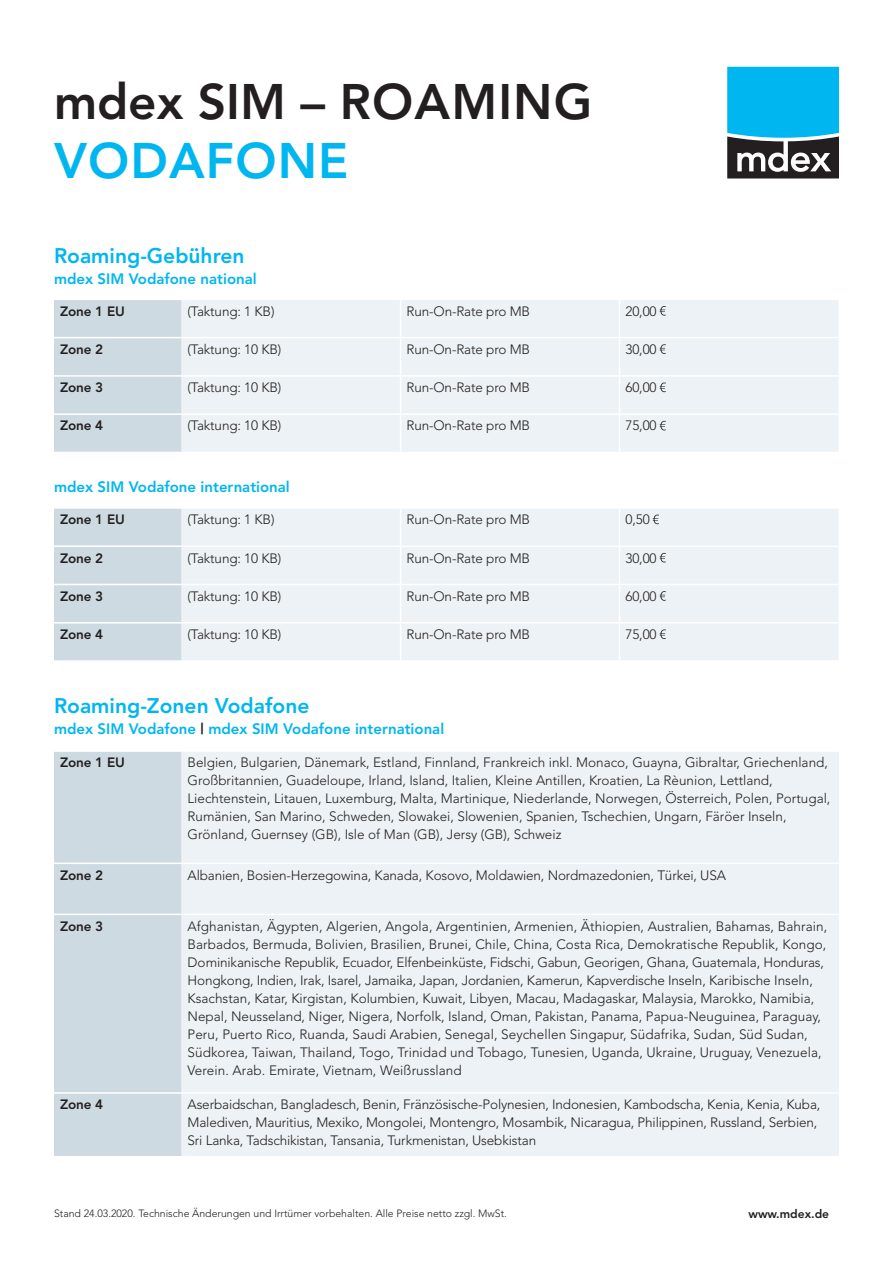
<style>
.page{position:relative;width:893px;height:1263px;background:#fff}
.page>*{position:absolute;margin:0;border:0;box-sizing:border-box;transform-origin:0 0}
.t1{font:800 49.5px "Avenir";letter-spacing:.02em;color:#231f20}
.t2{font:800 49.5px "Avenir";letter-spacing:.02em;color:#00b6f0}
.t3{font:800 21px "Avenir";color:#00b6f0}
.t4{font:800 15px "Avenir";color:#00b6f0}
.t5{font:300 13.5px/18px "Avenir";color:#231f20}
.t6{font:800 13.5px "Avenir";letter-spacing:-.01em;color:#231f20}
.t7{font:800 12px "Avenir";color:#231f20}
.t8{font:300 10.5px "Avenir";color:#231f20}
.s1{color:#231f20}
</style>
<div class="page">
<div style="left:54px;top:300px;width:128px;height:152px;background:#cedae1"></div>
<div style="left:182px;top:300px;width:656px;height:152px;background:#ecf2f5"></div>
<hr style="left:54px;top:337px;width:128px;height:1px;background:#fff">
<hr style="left:182px;top:337px;width:219px;height:1px;background:#fff">
<hr style="left:401px;top:337px;width:219px;height:1px;background:#fff">
<hr style="left:620px;top:337px;width:218px;height:1px;background:#fff">
<hr style="left:54px;top:375px;width:128px;height:2px;background:#fff">
<hr style="left:182px;top:375px;width:219px;height:2px;background:#fff">
<hr style="left:401px;top:375px;width:219px;height:2px;background:#fff">
<hr style="left:620px;top:375px;width:218px;height:2px;background:#fff">
<hr style="left:54px;top:413px;width:128px;height:2px;background:#fff">
<hr style="left:182px;top:413px;width:219px;height:2px;background:#fff">
<hr style="left:401px;top:413px;width:219px;height:2px;background:#fff">
<hr style="left:620px;top:413px;width:218px;height:2px;background:#fff">
<hr style="left:400px;top:300px;width:1px;height:37px;background:#fff">
<hr style="left:619px;top:300px;width:1px;height:37px;background:#fff">
<hr style="left:400px;top:338px;width:1px;height:37px;background:#fff">
<hr style="left:619px;top:338px;width:1px;height:37px;background:#fff">
<hr style="left:400px;top:377px;width:1px;height:36px;background:#fff">
<hr style="left:619px;top:377px;width:1px;height:36px;background:#fff">
<hr style="left:400px;top:415px;width:1px;height:37px;background:#fff">
<hr style="left:619px;top:415px;width:1px;height:37px;background:#fff">
<svg style="left:660px;top:306px;width:6px;height:10px"></svg>
<svg style="left:660px;top:344px;width:6px;height:10px"></svg>
<svg style="left:660px;top:383px;width:6px;height:9px"></svg>
<svg style="left:660px;top:421px;width:6px;height:9px"></svg>
<div style="left:54px;top:509px;width:128px;height:151px;background:#cedae1"></div>
<div style="left:182px;top:509px;width:656px;height:151px;background:#ecf2f5"></div>
<hr style="left:54px;top:545px;width:128px;height:2px;background:#fff">
<hr style="left:182px;top:545px;width:219px;height:2px;background:#fff">
<hr style="left:401px;top:545px;width:219px;height:2px;background:#fff">
<hr style="left:620px;top:545px;width:218px;height:2px;background:#fff">
<hr style="left:54px;top:584px;width:128px;height:1px;background:#fff">
<hr style="left:182px;top:584px;width:219px;height:1px;background:#fff">
<hr style="left:401px;top:584px;width:219px;height:1px;background:#fff">
<hr style="left:620px;top:584px;width:218px;height:1px;background:#fff">
<hr style="left:54px;top:622px;width:128px;height:1px;background:#fff">
<hr style="left:182px;top:622px;width:219px;height:1px;background:#fff">
<hr style="left:401px;top:622px;width:219px;height:1px;background:#fff">
<hr style="left:620px;top:622px;width:218px;height:1px;background:#fff">
<hr style="left:400px;top:509px;width:1px;height:36px;background:#fff">
<hr style="left:619px;top:509px;width:1px;height:36px;background:#fff">
<hr style="left:400px;top:547px;width:1px;height:37px;background:#fff">
<hr style="left:619px;top:547px;width:1px;height:37px;background:#fff">
<hr style="left:400px;top:585px;width:1px;height:37px;background:#fff">
<hr style="left:619px;top:585px;width:1px;height:37px;background:#fff">
<hr style="left:400px;top:623px;width:1px;height:37px;background:#fff">
<hr style="left:619px;top:623px;width:1px;height:37px;background:#fff">
<svg style="left:653px;top:515px;width:6px;height:9px"></svg>
<svg style="left:660px;top:553px;width:6px;height:9px"></svg>
<svg style="left:660px;top:591px;width:6px;height:10px"></svg>
<svg style="left:660px;top:629px;width:6px;height:10px"></svg>
<div style="left:54px;top:752px;width:128px;height:404px;background:#cedae1"></div>
<div style="left:182px;top:752px;width:657px;height:404px;background:#ecf2f5"></div>
<hr style="left:54px;top:862px;width:128px;height:2px;background:#fff">
<hr style="left:54px;top:913px;width:128px;height:2px;background:#fff">
<hr style="left:54px;top:1092px;width:128px;height:2px;background:#fff">
<hr style="left:182px;top:862px;width:657px;height:2px;background:#fff">
<hr style="left:182px;top:913px;width:657px;height:2px;background:#fff">
<hr style="left:182px;top:1092px;width:657px;height:2px;background:#fff">
<svg style="left:727px;top:67px;width:112px;height:111px;background:#2696ba"></svg>
<h1 class="t1" style="left:54px;top:72px;width:540px">mdex SIM – ROAMING</h1>
<h1 class="t2" style="left:54px;top:132px;width:296px">VODAFONE</h1>
<h2 class="t3" style="left:54px;top:243px;width:192px">Roaming-Gebühren</h2>
<p class="t4" style="left:54px;top:269px;width:204px">mdex SIM Vodafone national</p>
<p class="t6" style="left:60px;top:303px;width:66px">Zone 1 EU</p>
<p class="t5" style="left:188px;top:302px;width:88px">(Taktung: 1 KB)</p>
<p class="t5" style="left:407px;top:302px;width:125px">Run-On-Rate pro MB</p>
<p class="t5" style="left:626px;top:302px;width:33px">20,00</p>
<p class="t6" style="left:60px;top:341px;width:45px">Zone 2</p>
<p class="t5" style="left:188px;top:340px;width:95px">(Taktung: 10 KB)</p>
<p class="t5" style="left:407px;top:340px;width:125px">Run-On-Rate pro MB</p>
<p class="t5" style="left:625px;top:340px;width:33px">30,00</p>
<p class="t6" style="left:60px;top:379px;width:45px">Zone 3</p>
<p class="t5" style="left:188px;top:378px;width:95px">(Taktung: 10 KB)</p>
<p class="t5" style="left:407px;top:378px;width:125px">Run-On-Rate pro MB</p>
<p class="t5" style="left:625px;top:378px;width:33px">60,00</p>
<p class="t6" style="left:60px;top:418px;width:45px">Zone 4</p>
<p class="t5" style="left:188px;top:417px;width:95px">(Taktung: 10 KB)</p>
<p class="t5" style="left:407px;top:417px;width:125px">Run-On-Rate pro MB</p>
<p class="t5" style="left:625px;top:417px;width:33px">75,00</p>
<p class="t4" style="left:54px;top:478px;width:237px">mdex SIM Vodafone international</p>
<p class="t6" style="left:60px;top:511px;width:66px">Zone 1 EU</p>
<p class="t5" style="left:188px;top:510px;width:88px">(Taktung: 1 KB)</p>
<p class="t5" style="left:407px;top:510px;width:125px">Run-On-Rate pro MB</p>
<p class="t5" style="left:626px;top:510px;width:26px">0,50</p>
<p class="t6" style="left:60px;top:550px;width:45px">Zone 2</p>
<p class="t5" style="left:188px;top:549px;width:95px">(Taktung: 10 KB)</p>
<p class="t5" style="left:407px;top:549px;width:125px">Run-On-Rate pro MB</p>
<p class="t5" style="left:625px;top:549px;width:33px">30,00</p>
<p class="t6" style="left:60px;top:588px;width:45px">Zone 3</p>
<p class="t5" style="left:188px;top:587px;width:95px">(Taktung: 10 KB)</p>
<p class="t5" style="left:407px;top:587px;width:125px">Run-On-Rate pro MB</p>
<p class="t5" style="left:625px;top:587px;width:33px">60,00</p>
<p class="t6" style="left:60px;top:626px;width:45px">Zone 4</p>
<p class="t5" style="left:188px;top:625px;width:95px">(Taktung: 10 KB)</p>
<p class="t5" style="left:407px;top:625px;width:125px">Run-On-Rate pro MB</p>
<p class="t5" style="left:625px;top:625px;width:33px">75,00</p>
<h2 class="t3" style="left:54px;top:693px;width:257px">Roaming-Zonen Vodafone</h2>
<p class="t4" style="left:54px;top:720px;width:392px">mdex SIM Vodafone <span class="s1">|</span> mdex SIM Vodafone international</p>
<p class="t6" style="left:60px;top:755px;width:66px">Zone 1 EU</p>
<p class="t5" style="left:188px;top:754px;width:644px">Belgien, Bulgarien, Dänemark, Estland, Finnland, Frankreich inkl. Monaco, Guayna, Gibraltar, Griechenland, Großbritannien, Guadeloupe, Irland, Island, Italien, Kleine Antillen, Kroatien, La Rèunion, Lettland, Liechtenstein, Litauen, Luxemburg, Malta, Martinique, Niederlande, Norwegen, Österreich, Polen, Portugal, Rumänien, San Marino, Schweden, Slowakei, Slowenien, Spanien, Tschechien, Ungarn, Färöer Inseln, Grönland, Guernsey (GB), Isle of Man (GB), Jersy (GB), Schweiz</p>
<p class="t6" style="left:60px;top:867px;width:45px">Zone 2</p>
<p class="t5" style="left:188px;top:866px;width:540px">Albanien, Bosien-Herzegowina, Kanada, Kosovo, Moldawien, Nordmazedonien, Türkei, USA</p>
<p class="t6" style="left:60px;top:918px;width:45px">Zone 3</p>
<p class="t5" style="left:188px;top:917px;width:641px">Afghanistan, Ägypten, Algerien, Angola, Argentinien, Armenien, Äthiopien, Australien, Bahamas, Bahrain, Barbados, Bermuda, Bolivien, Brasilien, Brunei, Chile, China, Costa Rica, Demokratische Republik, Kongo, Dominikanische Republik, Ecuador, Elfenbeinküste, Fidschi, Gabun, Georigen, Ghana, Guatemala, Honduras, Hongkong, Indien, Irak, Isarel, Jamaika, Japan, Jordanien, Kamerun, Kapverdische Inseln, Karibische Inseln, Ksachstan, Katar, Kirgistan, Kolumbien, Kuwait, Libyen, Macau, Madagaskar, Malaysia, Marokko, Namibia, Nepal, Neusseland, Niger, Nigera, Norfolk, Island, Oman, Pakistan, Panama, Papua-Neuguinea, Paraguay, Peru, Puerto Rico, Ruanda, Saudi Arabien, Senegal, Seychellen Singapur, Südafrika, Sudan, Süd Sudan, Südkorea, Taiwan, Thailand, Togo, Trinidad und Tobago, Tunesien, Uganda, Ukraine, Uruguay, Venezuela, Verein. Arab. Emirate, Vietnam, Weißrussland</p>
<p class="t6" style="left:60px;top:1096px;width:45px">Zone 4</p>
<p class="t5" style="left:188px;top:1095px;width:634px">Aserbaidschan, Bangladesch, Benin, Fränzösische-Polynesien, Indonesien, Kambodscha, Kenia, Kenia, Kuba,<br>Malediven, Mauritius, Mexiko, Mongolei, Montengro, Mosambik, Nicaragua, Philippinen, Russland, Serbien,<br>Sri Lanka, Tadschikistan, Tansania, Turkmenistan, Usebkistan</p>
<p class="t8" style="left:54px;top:1207px;width:455px">Stand 24.03.2020. Technische Änderungen und Irrtümer vorbehalten. Alle Preise netto zzgl. MwSt.</p>
<p class="t7" style="left:748px;top:1206px;width:82px">www.mdex.de</p>
</div>
